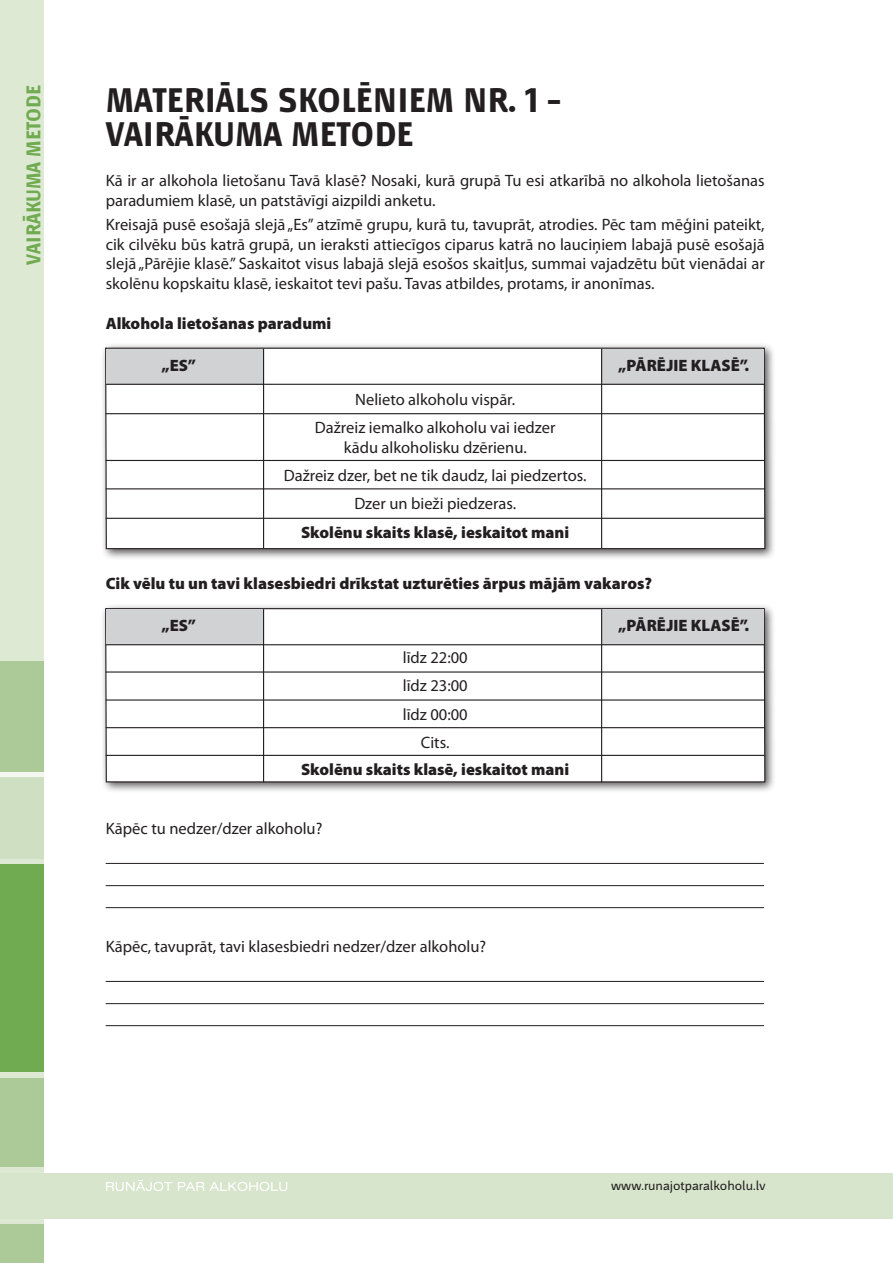
<style>
.page{position:relative;width:893px;height:1263px;background:#fff}
.page>*{position:absolute;margin:0;border:0;box-sizing:border-box;transform-origin:0 0}
.t1{font:700 36px/34.2px "Mr Jones LV";color:#231f20}
.t2{font:700 21px "Mr Jones LV";color:#71ab51}
.t3{font:16.5px/28.3px "Myriad Pro";color:#231f20;text-align:center}
.t4{font:900 16.5px "Myriad Pro";color:#231f20}
.t5{font:13.5px "Mr Jones LV";color:#231f20}
</style>
<div class="page">
<div style="left:0;top:0;width:44px;height:1263px;background:#dee9d4"></div>
<div style="left:0;top:1173px;width:893px;height:45px;background:#d7e5cc"></div>
<div style="left:0;top:740px;width:44px;height:63px;background:#f4f8f1"></div>
<div style="left:0;top:864px;width:44px;height:208px;background:#71ab51"></div>
<div style="left:0;top:777px;width:44px;height:82px;background:#cfe0c2"></div>
<div style="left:0;top:661px;width:44px;height:111px;background:#acca97"></div>
<div style="left:0;top:1078px;width:44px;height:89px;background:#acca97"></div>
<div style="left:0;top:1224px;width:44px;height:39px;background:#acca97"></div>
<svg style="left:106px;top:1180px;width:66px;height:11px"></svg>
<svg style="left:178px;top:1182px;width:109px;height:9px"></svg>
<div style="left:100px;top:603px;width:676px;height:190px;background:#231f20;opacity:.75"></div>
<svg style="left:105px;top:607px;width:661px;height:176px"></svg>
<div style="left:100px;top:342px;width:676px;height:219px;background:#231f20;opacity:.75"></div>
<svg style="left:105px;top:347px;width:661px;height:203px"></svg>
<div style="left:106px;top:609px;width:158px;height:35px;background:#d1d2d4"></div>
<div style="left:106px;top:349px;width:158px;height:35px;background:#d1d2d4"></div>
<div style="left:602px;top:609px;width:162px;height:36px;background:#d1d2d4"></div>
<div style="left:601px;top:349px;width:163px;height:36px;background:#d1d2d4"></div>
<hr style="left:106px;top:384px;width:659px;height:1px;background:#231f20">
<hr style="left:106px;top:644px;width:659px;height:1px;background:#231f20">
<hr style="left:106px;top:413px;width:659px;height:1px;background:#231f20">
<hr style="left:106px;top:671px;width:659px;height:2px;background:#231f20">
<hr style="left:106px;top:460px;width:659px;height:1px;background:#231f20">
<hr style="left:106px;top:699px;width:659px;height:2px;background:#231f20">
<hr style="left:106px;top:488px;width:659px;height:1px;background:#231f20">
<hr style="left:106px;top:727px;width:659px;height:1px;background:#231f20">
<hr style="left:106px;top:518px;width:659px;height:1px;background:#231f20">
<hr style="left:106px;top:755px;width:659px;height:1px;background:#231f20">
<hr style="left:263px;top:349px;width:1px;height:200px;background:#231f20">
<hr style="left:601px;top:349px;width:1px;height:200px;background:#231f20">
<hr style="left:263px;top:609px;width:1px;height:173px;background:#231f20">
<hr style="left:601px;top:609px;width:1px;height:173px;background:#231f20">
<hr style="left:106px;top:1003px;width:658px;height:1px;background:#231f20">
<hr style="left:106px;top:885px;width:658px;height:1px;background:#231f20">
<hr style="left:106px;top:981px;width:658px;height:1px;background:#231f20">
<hr style="left:106px;top:863px;width:658px;height:1px;background:#231f20">
<hr style="left:106px;top:1025px;width:658px;height:1px;background:#231f20">
<hr style="left:106px;top:907px;width:658px;height:1px;background:#231f20">
<p class="t2" style="left:22px;top:265px;width:181px;rotate:-90deg">VAIRĀKUMA METODE</p>
<h1 class="t1" style="left:106px;top:86px;width:457px">MATERIĀLS SKOLĒNIEM NR. 1 –<br>VAIRĀKUMA METODE</h1>
<p class="t3" style="left:106px;top:170px;width:661px;line-height:19.8px;text-align:left">Kā ir ar alkohola lietošanu Tavā klasē? Nosaki, kurā grupā Tu esi atkarībā no alkohola lietošanas paradumiem klasē, un patstāvīgi aizpildi anketu.</p>
<p class="t3" style="left:106px;top:214px;width:661px;line-height:19.8px;text-align:justify">Kreisajā pusē esošajā slejā „Es” atzīmē grupu, kurā tu, tavuprāt, atrodies. Pēc tam mēģini pateikt, cik cilvēku būs katrā grupā, un ieraksti attiecīgos ciparus katrā no lauciņiem labajā pusē esošajā slejā „Pārējie klasē.” Saskaitot visus labajā slejā esošos skaitļus, summai vajadzētu būt vienādai ar skolēnu kopskaitu klasē, ieskaitot tevi pašu. Tavas atbildes, protams, ir anonīmas.</p>
<p class="t4" style="left:106px;top:314px;width:227px">Alkohola lietošanas paradumi</p>
<p class="t4" style="left:161px;top:356px;width:36px">„ES”</p>
<p class="t4" style="left:618px;top:356px;width:132px">„PĀRĒJIE KLASĒ”.</p>
<p class="t3" style="left:315px;top:385px;width:242px">Nelieto alkoholu vispār.<br>Dažreiz iemalko alkoholu vai iedzer</p>
<p class="t3" style="left:284px;top:433px;width:304px">kādu alkoholisku dzērienu.<br>Dažreiz dzer, bet ne tik daudz, lai piedzertos.<br>Dzer un bieži piedzeras.</p>
<p class="t4" style="left:301px;top:523px;width:270px">Skolēnu skaits klasē, ieskaitot mani</p>
<p class="t4" style="left:106px;top:574px;width:548px">Cik vēlu tu un tavi klasesbiedri drīkstat uzturēties ārpus mājām vakaros?</p>
<p class="t4" style="left:161px;top:616px;width:36px">„ES”</p>
<p class="t4" style="left:618px;top:616px;width:132px">„PĀRĒJIE KLASĒ”.</p>
<p class="t3" style="left:403px;top:643px;width:66px">līdz 22:00 līdz 23:00 līdz 00:00<br>Cits.</p>
<p class="t4" style="left:301px;top:760px;width:270px">Skolēnu skaits klasē, ieskaitot mani</p>
<p class="t3" style="left:106px;top:814px;width:218px">Kāpēc tu nedzer/dzer alkoholu?</p>
<p class="t3" style="left:106px;top:932px;width:382px">Kāpēc, tavuprāt, tavi klasesbiedri nedzer/dzer alkoholu?</p>
<p class="t5" style="left:611px;top:1178px;width:156px">www.runajotparalkoholu.lv</p>
</div>
